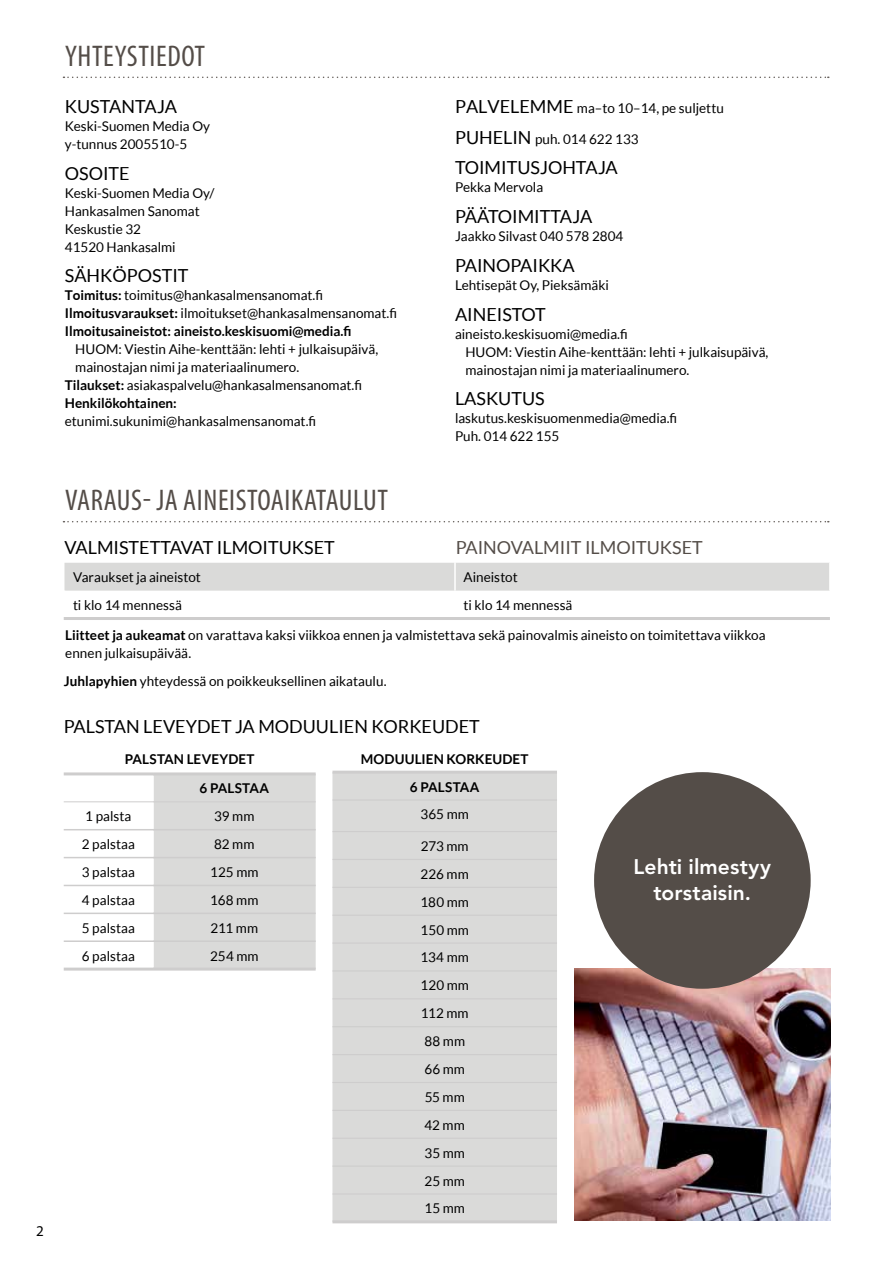
<style>
.page{position:relative;width:893px;height:1263px;background:#fff}
.page>*{position:absolute;margin:0;border:0;box-sizing:border-box;transform-origin:0 0}
.t1{font:condensed 30px "Myriad Pro";letter-spacing:.02em;color:#544d48}
.t2{font:800 21px/25.5px "Avenir LT Std";letter-spacing:.005em;color:#fff;text-align:center}
.t3{font:18px "Lato";color:#000}
.t4{font:18px "Lato";color:#544d48}
.t5{font:15px "Myriad Pro";color:#000}
.t6{font:13.5px/27.9px "Lato";color:#000}
.t7{font:700 13.5px/18px "Lato";color:#000}
.s1{font-weight:400}
.s2{font-weight:700}
.s3{font-size:18px}
</style>
<div class="page">
<svg style="left:63px;top:77px;width:766px;height:1px"></svg>
<svg style="left:63px;top:521px;width:766px;height:1px"></svg>
<hr style="left:455px;top:617px;width:375px;height:3px;background:#cecdcd">
<div style="left:64px;top:563px;width:765px;height:28px;background:#dadad9"></div>
<hr style="left:64px;top:617px;width:391px;height:3px;background:#cecdcd">
<hr style="left:454px;top:563px;width:2px;height:28px;background:#fff">
<svg style="left:64px;top:775px;width:88px;height:112px"></svg>
<div style="left:154px;top:775px;width:162px;height:192px;background:#dadad9"></div>
<hr style="left:64px;top:829px;width:89px;height:1px;background:#cecdcd">
<hr style="left:153px;top:829px;width:163px;height:1px;background:#cecdcd">
<hr style="left:64px;top:857px;width:89px;height:1px;background:#cecdcd">
<hr style="left:153px;top:857px;width:163px;height:1px;background:#cecdcd">
<hr style="left:64px;top:885px;width:89px;height:1px;background:#cecdcd">
<hr style="left:153px;top:885px;width:163px;height:1px;background:#cecdcd">
<hr style="left:64px;top:912px;width:89px;height:2px;background:#cecdcd">
<hr style="left:153px;top:912px;width:163px;height:2px;background:#cecdcd">
<hr style="left:64px;top:940px;width:89px;height:2px;background:#cecdcd">
<hr style="left:153px;top:940px;width:163px;height:2px;background:#cecdcd">
<hr style="left:64px;top:967px;width:89px;height:3px;background:#cecdcd">
<hr style="left:153px;top:967px;width:163px;height:3px;background:#cecdcd">
<hr style="left:64px;top:772px;width:89px;height:3px;background:#cecdcd">
<hr style="left:153px;top:772px;width:163px;height:3px;background:#cecdcd">
<hr style="left:64px;top:801px;width:89px;height:1px;background:#cecdcd">
<hr style="left:153px;top:801px;width:163px;height:1px;background:#cecdcd">
<div style="left:332px;top:774px;width:225px;height:446px;background:#dadad9"></div>
<hr style="left:332px;top:771px;width:225px;height:3px;background:#cecdcd">
<hr style="left:332px;top:799px;width:225px;height:1px;background:#cecdcd">
<hr style="left:332px;top:831px;width:225px;height:1px;background:#cecdcd">
<hr style="left:332px;top:859px;width:225px;height:1px;background:#cecdcd">
<hr style="left:332px;top:887px;width:225px;height:1px;background:#cecdcd">
<hr style="left:332px;top:915px;width:225px;height:1px;background:#cecdcd">
<hr style="left:332px;top:942px;width:225px;height:2px;background:#cecdcd">
<hr style="left:332px;top:970px;width:225px;height:1px;background:#cecdcd">
<hr style="left:332px;top:998px;width:225px;height:1px;background:#cecdcd">
<hr style="left:332px;top:1026px;width:225px;height:1px;background:#cecdcd">
<hr style="left:332px;top:1054px;width:225px;height:1px;background:#cecdcd">
<hr style="left:332px;top:1082px;width:225px;height:1px;background:#cecdcd">
<hr style="left:332px;top:1110px;width:225px;height:1px;background:#cecdcd">
<hr style="left:332px;top:1138px;width:225px;height:1px;background:#cecdcd">
<hr style="left:332px;top:1165px;width:225px;height:2px;background:#cecdcd">
<hr style="left:332px;top:1193px;width:225px;height:1px;background:#cecdcd">
<hr style="left:332px;top:1220px;width:225px;height:3px;background:#cecdcd">
<img style="left:574px;top:969px;width:257px;height:252px">
<div style="left:594px;top:772px;width:217px;height:217px;background:#544d48;border-radius:50%"></div>
<p class="t5" style="left:36px;top:1222px;width:9px">2</p>
<h1 class="t1" style="left:65px;top:38px;width:142px">YHTEYSTIEDOT</h1>
<h3 class="t3" style="left:65px;top:96px;width:114px">KUSTANTAJA</h3>
<p class="t6" style="left:65px;top:117px;width:147px;line-height:18px">Keski-Suomen Media Oy y-tunnus 2005510-5</p>
<h3 class="t3" style="left:65px;top:163px;width:66px">OSOITE</h3>
<p class="t6" style="left:65px;top:184px;width:151px;line-height:18px">Keski-Suomen Media Oy/<br>Hankasalmen Sanomat<br>Keskustie 32<br>41520 Hankasalmi</p>
<h3 class="t3" style="left:65px;top:266px;width:125px">SÄHKÖPOSTIT</h3>
<p class="t7" style="left:65px;top:286px;width:334px">Toimitus: <span class="s1">toimitus@hankasalmensanomat.fi<br></span>Ilmoitusvaraukset: <span class="s1">ilmoitukset@hankasalmensanomat.fi<br></span>Ilmoitusaineistot: aineisto.keskisuomi@media.fi</p>
<p class="t6" style="left:75px;top:335px;width:304px">HUOM: Viestin Aihe-kenttään: lehti + julkaisupäivä,</p>
<p class="t6" style="left:75px;top:353px;width:226px">mainostajan nimi ja materiaalinumero.</p>
<p class="t6" style="left:65px;top:371px;width:299px"><span class="s2">Tilaukset:</span> asiakaspalvelu@hankasalmensanomat.fi</p>
<p class="t7" style="left:65px;top:394px;width:113px">Henkilökohtainen:</p>
<p class="t6" style="left:65px;top:407px;width:253px">etunimi.sukunimi@hankasalmensanomat.fi</p>
<h1 class="t1" style="left:65px;top:482px;width:324px">VARAUS- JA AINEISTOAIKATAULUT</h1>
<p class="t6" style="left:455px;top:94px;width:270px"><span class="s3">PALVELEMME</span> ma–to 10–14, pe suljettu</p>
<p class="t6" style="left:455px;top:125px;width:185px"><span class="s3">PUHELIN</span> puh. 014 622 133</p>
<h3 class="t3" style="left:455px;top:158px;width:164px">TOIMITUSJOHTAJA</h3>
<p class="t6" style="left:455px;top:173px;width:90px">Pekka Mervola</p>
<h3 class="t3" style="left:455px;top:207px;width:139px">PÄÄTOIMITTAJA</h3>
<p class="t6" style="left:455px;top:222px;width:170px">Jaakko Silvast 040 578 2804</p>
<h3 class="t3" style="left:455px;top:255px;width:121px">PAINOPAIKKA</h3>
<p class="t6" style="left:455px;top:271px;width:155px">Lehtisepät Oy, Pieksämäki</p>
<h3 class="t3" style="left:455px;top:304px;width:92px">AINEISTOT</h3>
<p class="t6" style="left:465px;top:325px;width:304px;line-height:18px;text-indent:-10px">aineisto.keskisuomi@media.fi<br>HUOM: Viestin Aihe-kenttään: lehti + julkaisupäivä, mainostajan nimi ja materiaalinumero.</p>
<h3 class="t3" style="left:455px;top:389px;width:91px">LASKUTUS</h3>
<p class="t6" style="left:455px;top:409px;width:224px;line-height:18px">laskutus.keskisuomenmedia@media.fi<br>Puh. 014 622 155</p>
<h3 class="t3" style="left:64px;top:538px;width:272px">VALMISTETTAVAT ILMOITUKSET</h3>
<h3 class="t4" style="left:456px;top:538px;width:249px">PAINOVALMIIT ILMOITUKSET</h3>
<p class="t6" style="left:73px;top:563px;width:129px">Varaukset ja aineistot</p>
<p class="t6" style="left:463px;top:563px;width:56px">Aineistot</p>
<p class="t6" style="left:73px;top:591px;width:110px">ti klo 14 mennessä</p>
<p class="t6" style="left:463px;top:591px;width:110px">ti klo 14 mennessä</p>
<p class="t6" style="left:65px;top:626px;width:702px;line-height:18px"><span class="s2">Liitteet ja aukeamat</span> on varattava kaksi viikkoa ennen ja valmistettava sekä painovalmis aineisto on toimitettava viikkoa ennen julkaisupäivää.</p>
<p class="t6" style="left:64px;top:667px;width:324px"><span class="s2">Juhlapyhien</span> yhteydessä on poikkeuksellinen aikataulu.</p>
<h3 class="t3" style="left:64px;top:717px;width:418px">PALSTAN LEVEYDET JA MODUULIEN KORKEUDET</h3>
<p class="t7" style="left:125px;top:749px;width:131px">PALSTAN LEVEYDET</p>
<p class="t7" style="left:200px;top:779px;width:71px">6 PALSTAA</p>
<p class="t6" style="left:85px;top:802px;width:48px">1 palsta</p>
<p class="t6" style="left:214px;top:802px;width:42px">39 mm</p>
<p class="t6" style="left:82px;top:830px;width:54px">2 palstaa</p>
<p class="t6" style="left:214px;top:830px;width:42px">82 mm</p>
<p class="t6" style="left:82px;top:858px;width:54px">3 palstaa</p>
<p class="t6" style="left:210px;top:858px;width:50px">125 mm</p>
<p class="t6" style="left:82px;top:886px;width:54px">4 palstaa</p>
<p class="t6" style="left:210px;top:886px;width:50px">168 mm</p>
<p class="t6" style="left:82px;top:914px;width:54px">5 palstaa</p>
<p class="t6" style="left:211px;top:914px;width:49px">211 mm</p>
<p class="t6" style="left:82px;top:942px;width:54px">6 palstaa</p>
<p class="t6" style="left:210px;top:942px;width:50px">254 mm</p>
<p class="t7" style="left:361px;top:744px;width:169px;line-height:27.9px;text-align:center">MODUULIEN KORKEUDET<br>6 PALSTAA</p>
<p class="t6" style="left:421px;top:800px;width:50px">365 mm</p>
<p class="t6" style="left:420px;top:832px;width:50px;text-align:center">273 mm<br>226 mm<br>180 mm<br>150 mm<br>134 mm<br>120 mm<br>112 mm<br>88 mm<br>66 mm<br>55 mm<br>42 mm<br>35 mm<br>25 mm<br>15 mm</p>
<h2 class="t2" style="left:634px;top:854px;width:139px">Lehti ilmestyy torstaisin.</h2>
</div>
